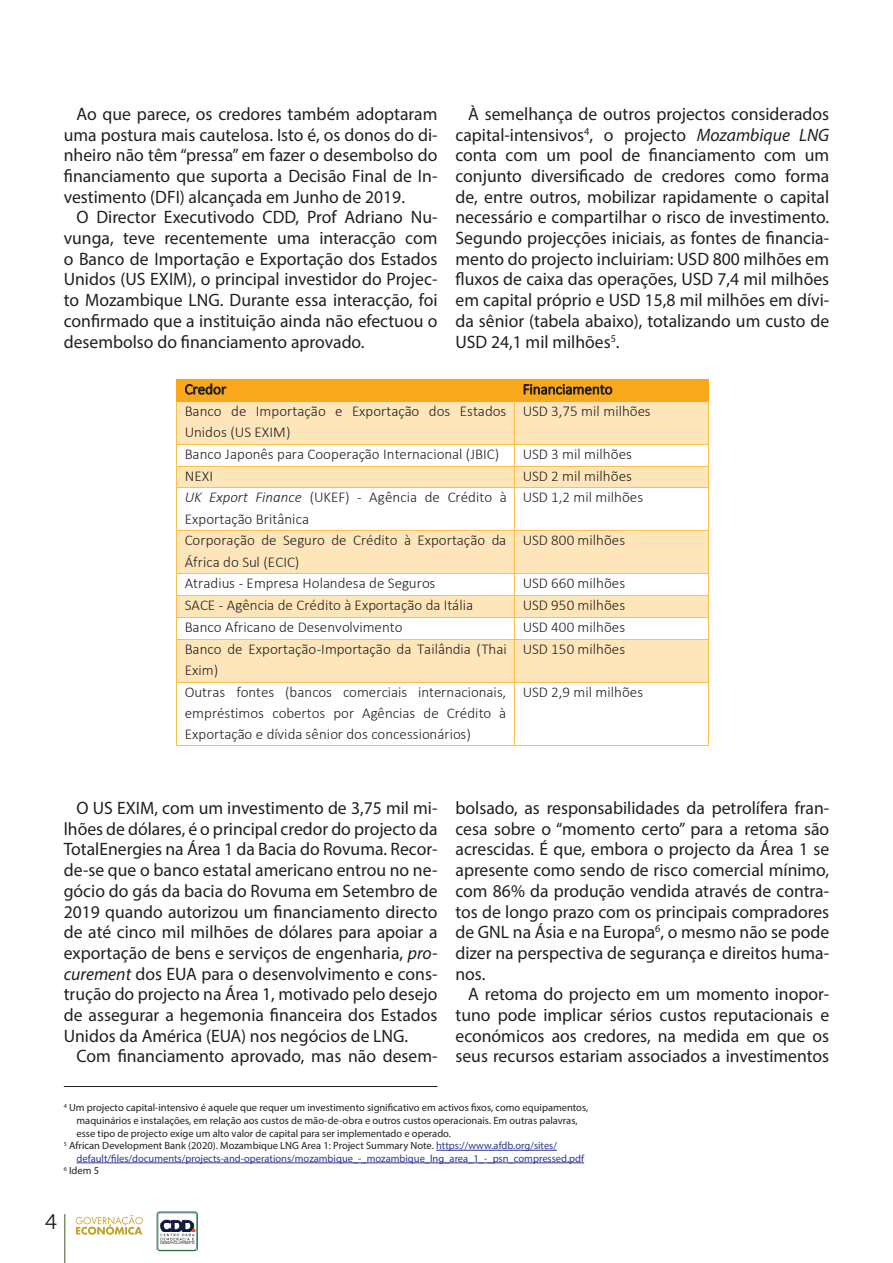
<style>
.page{position:relative;width:893px;height:1263px;background:#fff}
.page>*{position:absolute;margin:0;border:0;box-sizing:border-box;transform-origin:0 0}
.t1{font:21px "Museo 300";color:#231f20}
.t2{font:18px/20.7px "Myriad Pro";color:#231f20;text-align:justify}
.t3{font:300 15px/21px "Calibri";letter-spacing:.005em;color:#231f20}
.t4{font:10.5px "Myriad Pro";color:#231f20}
.t5{font:10.5px "Myriad Pro";color:#2c3594}
.s1{font-style:italic}
.s2{color:#2c3594}
</style>
<div class="page">
<hr style="left:65px;top:1214px;width:1px;height:49px;background:#425827">
<img style="left:156px;top:1211px;width:42px;height:41px">
<svg style="left:76px;top:1215px;width:67px;height:20px"></svg>
<hr style="left:436px;top:1150px;width:121px;height:1px;background:#2c3594">
<hr style="left:77px;top:1162px;width:507px;height:1px;background:#2c3594">
<div style="left:177px;top:380px;width:338px;height:21px;background:#f9a81b"></div>
<svg style="left:185px;top:383px;width:41px;height:12px"></svg>
<div style="left:515px;top:380px;width:193px;height:21px;background:#f9a81b"></div>
<svg style="left:524px;top:384px;width:88px;height:11px"></svg>
<hr style="left:177px;top:379px;width:338px;height:1px;background:#f9a81b">
<hr style="left:516px;top:379px;width:192px;height:1px;background:#f9a81b">
<div style="left:177px;top:402px;width:337px;height:42px;background:#fee6ba"></div>
<div style="left:515px;top:402px;width:193px;height:42px;background:#fee6ba"></div>
<svg style="left:176px;top:379px;width:1px;height:23px"></svg>
<hr style="left:177px;top:401px;width:337px;height:1px;background:#f9a81b">
<hr style="left:516px;top:401px;width:192px;height:1px;background:#f9a81b">
<svg style="left:708px;top:379px;width:1px;height:23px"></svg>
<hr style="left:176px;top:402px;width:1px;height:42px;background:#fdbf4c">
<hr style="left:514px;top:402px;width:1px;height:42px;background:#fdbf4c">
<hr style="left:708px;top:402px;width:1px;height:42px;background:#fdbf4c">
<hr style="left:177px;top:444px;width:337px;height:1px;background:#fdbf4c">
<hr style="left:515px;top:444px;width:193px;height:1px;background:#fdbf4c">
<div style="left:177px;top:466px;width:337px;height:21px;background:#fee6ba"></div>
<div style="left:515px;top:466px;width:193px;height:21px;background:#fee6ba"></div>
<hr style="left:177px;top:466px;width:337px;height:1px;background:#fdbf4c">
<hr style="left:515px;top:466px;width:193px;height:1px;background:#fdbf4c">
<svg style="left:176px;top:444px;width:1px;height:44px"></svg>
<hr style="left:177px;top:487px;width:337px;height:1px;background:#fdbf4c">
<svg style="left:514px;top:444px;width:1px;height:44px"></svg>
<hr style="left:515px;top:487px;width:193px;height:1px;background:#fdbf4c">
<svg style="left:708px;top:444px;width:1px;height:44px"></svg>
<hr style="left:176px;top:488px;width:1px;height:42px;background:#fdbf4c">
<hr style="left:514px;top:488px;width:1px;height:42px;background:#fdbf4c">
<hr style="left:708px;top:488px;width:1px;height:42px;background:#fdbf4c">
<div style="left:177px;top:531px;width:337px;height:42px;background:#fee6ba"></div>
<div style="left:515px;top:531px;width:193px;height:42px;background:#fee6ba"></div>
<hr style="left:177px;top:530px;width:337px;height:1px;background:#fdbf4c">
<hr style="left:515px;top:530px;width:193px;height:1px;background:#fdbf4c">
<hr style="left:176px;top:531px;width:1px;height:42px;background:#fdbf4c">
<hr style="left:514px;top:531px;width:1px;height:42px;background:#fdbf4c">
<hr style="left:708px;top:531px;width:1px;height:42px;background:#fdbf4c">
<hr style="left:177px;top:573px;width:337px;height:1px;background:#fdbf4c">
<hr style="left:515px;top:573px;width:193px;height:1px;background:#fdbf4c">
<div style="left:177px;top:596px;width:337px;height:21px;background:#fee6ba"></div>
<div style="left:515px;top:596px;width:193px;height:21px;background:#fee6ba"></div>
<hr style="left:177px;top:595px;width:337px;height:1px;background:#fdbf4c">
<hr style="left:515px;top:595px;width:193px;height:1px;background:#fdbf4c">
<hr style="left:177px;top:617px;width:337px;height:1px;background:#fdbf4c">
<hr style="left:515px;top:617px;width:193px;height:1px;background:#fdbf4c">
<div style="left:177px;top:639px;width:337px;height:43px;background:#fee6ba"></div>
<div style="left:515px;top:639px;width:193px;height:43px;background:#fee6ba"></div>
<svg style="left:176px;top:573px;width:1px;height:66px"></svg>
<hr style="left:177px;top:639px;width:337px;height:1px;background:#fdbf4c">
<svg style="left:514px;top:573px;width:1px;height:66px"></svg>
<hr style="left:515px;top:639px;width:193px;height:1px;background:#fdbf4c">
<svg style="left:708px;top:573px;width:1px;height:66px"></svg>
<hr style="left:176px;top:639px;width:1px;height:43px;background:#fdbf4c">
<hr style="left:514px;top:639px;width:1px;height:43px;background:#fdbf4c">
<hr style="left:708px;top:639px;width:1px;height:43px;background:#fdbf4c">
<hr style="left:177px;top:682px;width:337px;height:1px;background:#fdbf4c">
<hr style="left:515px;top:682px;width:193px;height:1px;background:#fdbf4c">
<hr style="left:176px;top:683px;width:1px;height:63px;background:#fdbf4c">
<hr style="left:177px;top:746px;width:337px;height:1px;background:#fdbf4c">
<hr style="left:514px;top:683px;width:1px;height:63px;background:#fdbf4c">
<hr style="left:515px;top:746px;width:193px;height:1px;background:#fdbf4c">
<hr style="left:708px;top:683px;width:1px;height:63px;background:#fdbf4c">
<hr style="left:64px;top:1086px;width:373px;height:1px;background:#231f20">
<p class="t2" style="left:64px;top:103px;width:375px;text-indent:13px">Ao que parece, os credores também adoptaram uma postura mais cautelosa. Isto é, os donos do di&shy;nheiro não têm “pressa” em fazer o desembolso do financiamento que suporta a Decisão Final de In&shy;vestimento (DFI) alcançada em Junho de 2019.</p>
<p class="t2" style="left:64px;top:207px;width:375px;text-indent:13px">O Director Executivodo CDD, Prof Adriano Nu&shy;vunga, teve recentemente uma interacção com o Banco de Importação e Exportação dos Estados Unidos (US EXIM), o principal investidor do Projec&shy;to Mozambique LNG. Durante essa interacção, foi confirmado que a instituição ainda não efectuou o desembolso do financiamento aprovado.</p>
<p class="t2" style="left:455px;top:103px;width:375px;text-indent:13px">À semelhança de outros projectos considerados capital-intensivos<sup>4</sup>, o projecto <span class="s1">Mozambique LNG </span>conta com um pool de financiamento com um conjunto diversificado de credores como forma de, entre outros, mobilizar rapidamente o capital necessário e compartilhar o risco de investimento.<br>Segundo projecções iniciais, as fontes de financia&shy;mento do projecto incluiriam: USD 800 milhões em fluxos de caixa das operações, USD 7,4 mil milhões em capital próprio e USD 15,8 mil milhões em dívi&shy;da sênior (tabela abaixo), totalizando um custo de USD 24,1 mil milhões<sup>5</sup>.</p>
<p class="t3" style="left:185px;top:378px;width:323px;line-height:21.6px">Credor<br>Banco de Importação e Exportação dos Estados<br>Unidos (US EXIM)</p>
<p class="t3" style="left:523px;top:401px;width:129px">USD 3,75 mil milhões</p>
<p class="t3" style="left:185px;top:443px;width:316px">Banco Japonês para Cooperação Internacional (JBIC)</p>
<p class="t3" style="left:523px;top:443px;width:111px">USD 3 mil milhões</p>
<p class="t3" style="left:185px;top:465px;width:30px">NEXI</p>
<p class="t3" style="left:523px;top:465px;width:111px">USD 2 mil milhões</p>
<p class="t3" style="left:185px;top:487px;width:324px"><span class="s1">UK Export Finance</span> (UKEF) - Agência de Crédito à<br>Exportação Britânica</p>
<p class="t3" style="left:523px;top:487px;width:122px">USD 1,2 mil milhões</p>
<p class="t3" style="left:185px;top:529px;width:323px;line-height:21.5px">Corporação de Seguro de Crédito à Exportação da<br>África do Sul (ECIC)</p>
<p class="t3" style="left:523px;top:530px;width:104px">USD 800 milhões</p>
<p class="t3" style="left:185px;top:573px;width:252px">Atradius - Empresa Holandesa de Seguros</p>
<p class="t3" style="left:523px;top:573px;width:104px">USD 660 milhões</p>
<p class="t3" style="left:185px;top:594px;width:290px">SACE - Agência de Crédito à Exportação da Itália</p>
<p class="t3" style="left:523px;top:594px;width:104px">USD 950 milhões</p>
<p class="t3" style="left:185px;top:616px;width:219px">Banco Africano de Desenvolvimento</p>
<p class="t3" style="left:523px;top:616px;width:104px">USD 400 milhões</p>
<p class="t3" style="left:185px;top:638px;width:324px">Banco de Exportação-Importação da Tailândia (Thai<br>Exim)</p>
<p class="t3" style="left:523px;top:638px;width:104px">USD 150 milhões</p>
<p class="t3" style="left:185px;top:681px;width:323px;text-align:justify">Outras fontes (bancos comerciais internacionais, empréstimos cobertos por Agências de Crédito à Exportação e dívida sênior dos concessionários)</p>
<p class="t3" style="left:523px;top:681px;width:122px">USD 2,9 mil milhões</p>
<p class="t2" style="left:64px;top:797px;width:375px;text-indent:13px">O US EXIM, com um investimento de 3,75 mil mi&shy;lhões de dólares, é o principal credor do projecto da TotalEnergies na Área 1 da Bacia do Rovuma. Recor&shy;de-se que o banco estatal americano entrou no ne&shy;gócio do gás da bacia do Rovuma em Setembro de 2019 quando autorizou um financiamento directo de até cinco mil milhões de dólares para apoiar a exportação de bens e serviços de engenharia, <span class="s1">pro&shy;curement</span> dos EUA para o desenvolvimento e cons&shy;trução do projecto na Área 1, motivado pelo desejo de assegurar a hegemonia financeira dos Estados Unidos da América (EUA) nos negócios de LNG.</p>
<p class="t2" style="left:77px;top:1046px;width:362px">Com financiamento aprovado, mas não desem-</p>
<p class="t2" style="left:455px;top:797px;width:375px">bolsado, as responsabilidades da petrolífera fran&shy;cesa sobre o “momento certo” para a retoma são acrescidas. É que, embora o projecto da Área 1 se apresente como sendo de risco comercial mínimo, com 86% da produção vendida através de contra&shy;tos de longo prazo com os principais compradores de GNL na Ásia e na Europa<sup>6</sup>, o mesmo não se pode dizer na perspectiva de segurança e direitos huma&shy;nos.</p>
<p class="t2" style="left:455px;top:984px;width:375px;text-indent:13px">A retoma do projecto em um momento inopor&shy;tuno pode implicar sérios custos reputacionais e económicos aos credores, na medida em que os seus recursos estariam associados a investimentos</p>
<p class="t4" style="left:64px;top:1101px;width:526px"><sup>4</sup> Um projecto capital-intensivo é aquele que requer um investimento significativo em activos fixos, como equipamentos,</p>
<p class="t4" style="left:77px;top:1114px;width:503px">maquinários e instalações, em relação aos custos de mão-de-obra e outros custos operacionais. Em outras palavras,</p>
<p class="t4" style="left:77px;top:1126px;width:376px">esse tipo de projecto exige um alto valor de capital para ser implementado e operado.</p>
<p class="t4" style="left:64px;top:1139px;width:495px"><sup>5</sup> African Development Bank (2020). Mozambique LNG Area 1: Project Summary Note. <span class="s2">https://www.afdb.org/sites/</span></p>
<p class="t5" style="left:77px;top:1152px;width:509px">default/files/documents/projects-and-operations/mozambique_-_mozambique_lng_area_1_-_psn_compressed.pdf</p>
<p class="t4" style="left:64px;top:1164px;width:37px"><sup>6</sup> Idem 5</p>
<p class="t1" style="left:45px;top:1210px;width:13px">4</p>
</div>
